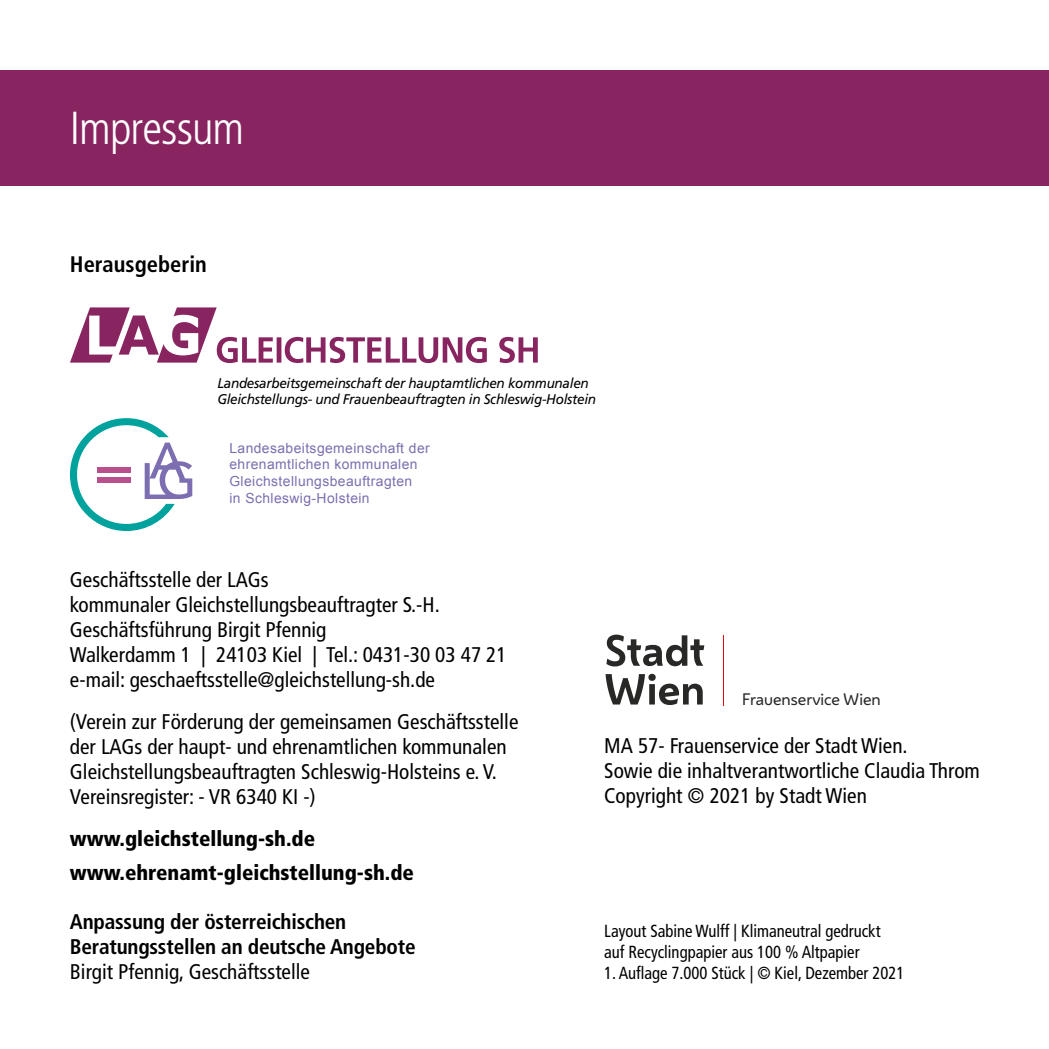
<style>
.page{position:relative;width:1049px;height:1049px;background:#fff}
.page>*{position:absolute;margin:0;border:0;box-sizing:border-box;transform-origin:0 0}
.t1{font:300 condensed 46.25px "Frutiger";letter-spacing:-.02em;color:#fff}
.t2{font:700 condensed 22.5px "Frutiger";color:#000}
.t3{font:condensed 21.25px/25px "Frutiger";color:#000}
.t4{font:700 condensed 21.25px/25px "Frutiger";letter-spacing:-.01em;color:#000}
.t5{font:900 condensed 21.25px/33.8px "Frutiger";color:#000}
.t6{font:condensed 17.5px/21px "Frutiger";color:#000;scale:.95 1}
.t7{font:15.5px "Wiener Melange";color:#282827}
.t8{font:italic 14px/16.5px "Frutiger";letter-spacing:-.02em;color:#000;scale:.96 1}
.t9{font:14px/16.8px "Arial";letter-spacing:.03em;color:#7c6eb0}
</style>
<div class="page">
<svg style="left:606px;top:635px;width:98px;height:31px"></svg>
<svg style="left:605px;top:674px;width:98px;height:31px"></svg>
<hr style="left:723px;top:635px;width:1px;height:71px;background:#e30613">
<div style="left:0;top:70px;width:1049px;height:116px;background:#882560"></div>
<svg style="left:70px;top:307px;width:468px;height:56px"></svg>
<svg style="left:70px;top:418px;width:122px;height:113px"></svg>
<div style="left:97px;top:467px;width:34px;height:6px;background:#ba4f8e"></div>
<div style="left:97px;top:477px;width:34px;height:5px;background:#ba4f8e"></div>
<h1 class="t1" style="left:70px;top:102px;width:176px">Impressum</h1>
<p class="t2" style="left:70px;top:250px;width:138px">Herausgeberin</p>
<p class="t8" style="left:217px;top:375px;width:396px">Landesarbeitsgemeinschaft der hauptamtlichen kommunalen<br>Gleichstellungs- und Frauenbeauftragten in Schleswig-Holstein</p>
<p class="t9" style="left:229px;top:439px;width:202px">Landesabeitsgemeinschaft der ehrenamtlichen kommunalen<br>Gleichstellungsbeauftragten<br>in Schleswig-Holstein</p>
<p class="t3" style="left:70px;top:567px;width:438px">Geschäftsstelle der LAGs<br>kommunaler Gleichstellungsbeauftragter S.-H.<br>Geschäftsführung Birgit Pfennig<br>Walkerdamm 1 | 24103 Kiel | Tel.: 0431-30 03 47 21 e-mail: geschaeftsstelle@gleichstellung-sh.de</p>
<p class="t3" style="left:70px;top:709px;width:450px">(Verein zur Förderung der gemeinsamen Geschäftsstelle der LAGs der haupt- und ehrenamtlichen kommunalen Gleichstellungsbeauftragten Schleswig-Holsteins e. V.<br>Vereinsregister: - VR 6340 KI -)</p>
<p class="t5" style="left:70px;top:822px;width:346px">www.gleichstellung-sh.de www.ehrenamt-gleichstellung-sh.de</p>
<p class="t4" style="left:70px;top:909px;width:347px">Anpassung der österreichischen<br>Beratungsstellen an deutsche Angebote</p>
<p class="t3" style="left:70px;top:959px;width:241px">Birgit Pfennig, Geschäftsstelle</p>
<p class="t7" style="left:742px;top:690px;width:140px">Frauenservice Wien</p>
<p class="t3" style="left:604px;top:733px;width:377px">MA 57- Frauenservice der Stadt Wien.<br>Sowie die inhaltverantwortliche Claudia Throm<br>Copyright © 2021 by Stadt Wien</p>
<p class="t6" style="left:604px;top:920px;width:292px">Layout Sabine Wulff | Klimaneutral gedruckt auf Recyclingpapier aus 100 % Altpapier</p>
<p class="t6" style="left:604px;top:962px;width:317px">1. Auflage 7.000 Stück | © Kiel, Dezember 2021</p>
</div>
